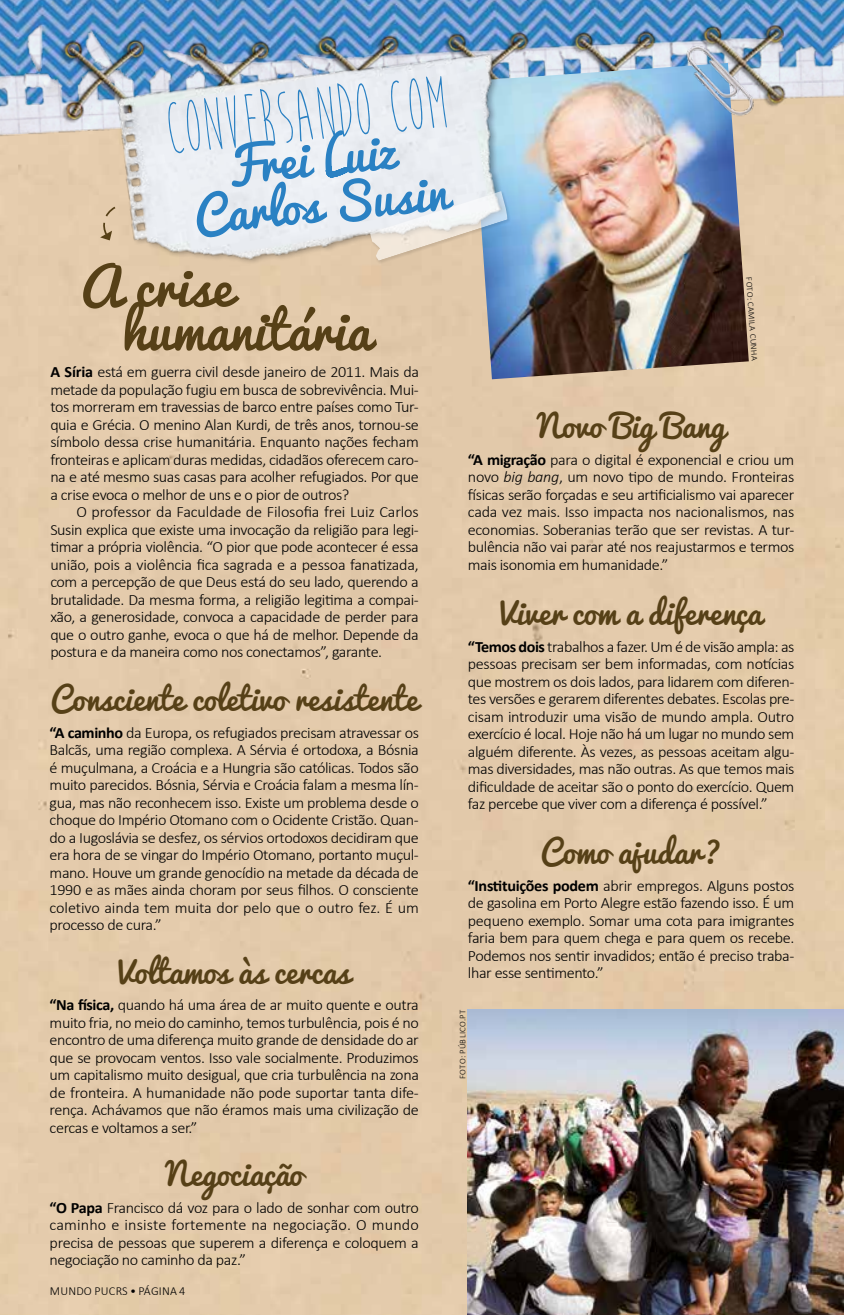
<style>
.page{position:relative;width:844px;height:1315px;background:#fff}
.page>*{position:absolute;margin:0;border:0;box-sizing:border-box;transform-origin:0 0}
.t1{font:77.88px "Moon Flower";color:#2a81c3;scale:.78 1}
.t2{font:52.32px/43.8px "Pacifico";color:#564017}
.t3{font:47.07px/46px "Pacifico";color:#2a81c3;text-align:center}
.t4{font:31.5px "Pacifico";color:#564017}
.t5{font:300 15.75px/17.5px "Calibri";letter-spacing:-.025em;color:#000;text-align:justify}
.t6{font:300 12.25px "Calibri";letter-spacing:.015em;color:#000}
.t7{font:300 8.75px "Calibri";letter-spacing:.035em;color:#000}
.s1{font-weight:700}
.s2{font-style:italic}
</style>
<div class="page">
<img style="left:843px;top:115px;width:1px;height:1200px">
<div style="left:0;top:157px;width:843px;height:1158px;background:#e4cbab"></div>
<img style="left:0;top:0;width:843px;height:157px">
<img style="left:57px;top:16px;width:729px;height:119px">
<svg style="left:100px;top:205px;width:3px;height:35px"></svg>
<img style="left:471px;top:63px;width:277px;height:316px">
<img style="left:468px;top:1009px;width:375px;height:306px">
<img style="left:103px;top:26px;width:425px;height:265px">
<div style="left:369px;top:190px;width:142px;height:74px;background:#000;opacity:.2"></div>
<svg style="left:368px;top:191px;width:139px;height:70px"></svg>
<svg style="left:325px;top:128px;width:23px;height:49px"></svg>
<img style="left:670px;top:30px;width:99px;height:99px">
<h1 class="t1" style="left:162px;top:88px;width:364px;rotate:-5deg">Conversando com</h1>
<h3 class="t3" style="left:188px;top:148px;width:256px;rotate:-5deg">Frei uiz<br>Carlos Susin</h3>
<h2 class="t2" style="left:122px;top:267px;width:250px;text-indent:-42px">A crise humanitária</h2>
<p class="t5" style="left:50px;top:363px;width:370px"><span class="s1">A Síria</span> está em guerra civil desde janeiro de 2011. Mais da metade da população fugiu em busca de sobrevivência. Mui&shy;tos morreram em travessias de barco entre países como Tur&shy;quia e Grécia. O menino Alan Kurdi, de três anos, tornou-se símbolo dessa crise humanitária. Enquanto nações fecham fronteiras e aplicam duras medidas, cidadãos oferecem caro&shy;na e até mesmo suas casas para acolher refugiados. Por que a crise evoca o melhor de uns e o pior de outros?</p>
<p class="t5" style="left:50px;top:503px;width:370px;text-indent:26px">O professor da Faculdade de Filosofia frei Luiz Carlos Susin explica que existe uma invocação da religião para legi&shy;timar a própria violência. “O pior que pode acontecer é essa união, pois a violência fica sagrada e a pessoa fanatizada, com a percepção de que Deus está do seu lado, querendo a brutalidade. Da mesma forma, a religião legitima a compai&shy;xão, a generosidade, convoca a capacidade de perder para que o outro ganhe, evoca o que há de melhor. Depende da postura e da maneira como nos conectamos”, garante.</p>
<h3 class="t4" style="left:50px;top:681px;width:369px">Consciente coletivo resistente</h3>
<p class="t5" style="left:50px;top:723px;width:370px"><span class="s1">“A caminho</span> da Europa, os refugiados precisam atravessar os Balcãs, uma região complexa. A Sérvia é ortodoxa, a Bósnia é muçulmana, a Croácia e a Hungria são católicas. Todos são muito parecidos. Bósnia, Sérvia e Croácia falam a mesma lín&shy;gua, mas não reconhecem isso. Existe um problema desde o choque do Império Otomano com o Ocidente Cristão. Quan&shy;do a Iugoslávia se desfez, os sérvios ortodoxos decidiram que era hora de se vingar do Império Otomano, portanto muçul&shy;mano. Houve um grande genocídio na metade da década de 1990 e as mães ainda choram por seus filhos. O consciente coletivo ainda tem muita dor pelo que o outro fez. É um processo de cura.”</p>
<h3 class="t4" style="left:118px;top:954px;width:233px">Voltamos às cercas</h3>
<p class="t5" style="left:50px;top:996px;width:370px"><span class="s1">“Na física,</span> quando há uma área de ar muito quente e outra muito fria, no meio do caminho, temos turbulência, pois é no encontro de uma diferença muito grande de densidade do ar que se provocam ventos. Isso vale socialmente. Produzimos um capitalismo muito desigual, que cria turbulência na zona de fronteira. A humanidade não pode suportar tanta dife&shy;rença. Achávamos que não éramos mais uma civilização de cercas e voltamos a ser.”</p>
<h3 class="t4" style="left:165px;top:1156px;width:139px">Negociação</h3>
<p class="t5" style="left:50px;top:1198px;width:370px"><span class="s1">“O Papa</span> Francisco dá voz para o lado de sonhar com outro caminho e insiste fortemente na negociação. O mundo precisa de pessoas que superem a diferença e coloquem a negociação no caminho da paz.”</p>
<p class="t6" style="left:50px;top:1283px;width:137px">MUNDO PUCRS • PÁGINA 4</p>
<p class="t7" style="left:754px;top:277px;width:85px;rotate:86deg">FOTO: CAMILA CUNHA</p>
<h3 class="t4" style="left:537px;top:409px;width:189px">Novo Big Bang</h3>
<p class="t5" style="left:468px;top:451px;width:328px"><span class="s1">“A migração</span> para o digital é exponencial e criou um novo <span class="s2">big bang</span>, um novo tipo de mundo. Fronteiras físicas serão forçadas e seu artificialismo vai aparecer cada vez mais. Isso impacta nos nacionalismos, nas economias. Soberanias terão que ser revistas. A tur&shy;bulência não vai parar até nos reajustarmos e termos mais isonomia em humanidade.”</p>
<h3 class="t4" style="left:500px;top:595px;width:263px">Viver com a diferença</h3>
<p class="t5" style="left:468px;top:637px;width:328px"><span class="s1">“Temos dois</span> trabalhos a fazer. Um é de visão ampla: as pessoas precisam ser bem informadas, com notícias que mostrem os dois lados, para lidarem com diferen&shy;tes versões e gerarem diferentes debates. Escolas pre&shy;cisam introduzir uma visão de mundo ampla. Outro exercício é local. Hoje não há um lugar no mundo sem alguém diferente. Às vezes, as pessoas aceitam algu&shy;mas diversidades, mas não outras. As que temos mais dificuldade de aceitar são o ponto do exercício. Quem faz percebe que viver com a diferença é possível.”</p>
<h3 class="t4" style="left:540px;top:835px;width:182px">Como ajudar?</h3>
<p class="t5" style="left:468px;top:876px;width:328px"><span class="s1">“Instituições podem</span> abrir empregos. Alguns postos de gasolina em Porto Alegre estão fazendo isso. É um pequeno exemplo. Somar uma cota para imigrantes faria bem para quem chega e para quem os recebe.<br>Podemos nos sentir invadidos; então é preciso traba&shy;lhar esse sentimento.”</p>
<p class="t7" style="left:457px;top:1078px;width:70px;rotate:-90deg">FOTO: PÚBLICO.PT</p>
</div>
